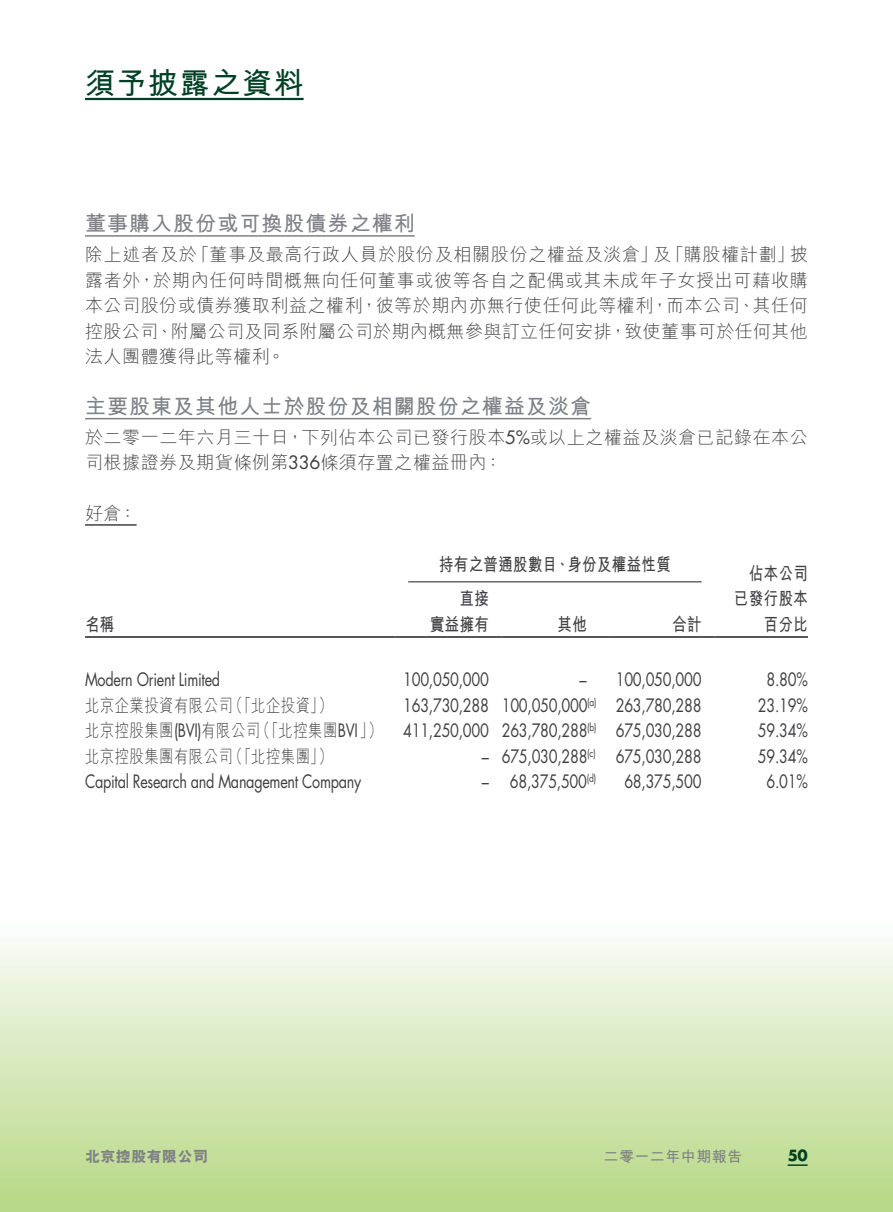
<style>
.page{position:relative;width:893px;height:1212px;background:#fff}
.page>*{position:absolute;margin:0;border:0;box-sizing:border-box;transform-origin:0 0}
.t1{font:700 30px "M Hei HK";letter-spacing:.05em;color:#014024}
.Heading_1{font:700 21px "M Hei HK";letter-spacing:.05em;color:#7f8187}
.Body_Text{font:300 18px/25.5px "M Hei HK";letter-spacing:.03em;color:#414144}
.Body_Text-2{font:18px "Futura Std";letter-spacing:-.02em;color:#414144;scale:.8 1}
.Body_Text-3{font:300 18px "M Hei HK";letter-spacing:.03em;color:#414144;scale:.8 1}
.Body_Text-4{font:700 18px "M Hei HK";letter-spacing:.03em;color:#414144;scale:.8 1}
.Heading_2{font:300 18px "M Hei HK";color:#414144}
.t2{font:700 15px "M Hei HK";letter-spacing:.03em;color:#808285}
.t3{font:800 15px "M Hei HK";letter-spacing:.03em;color:#808285}
.t4{font:700 15px "Futura Std";color:#014024}
.Body_Text-5{font:10.5px "Futura Std";color:#414144;scale:.8 1}
.s1{font-family:"Futura Std";font-weight:400}
</style>
<div class="page">
<svg style="left:1px;top:941px;width:892px;height:271px;background:#d6e8ba"></svg>
<hr style="left:788px;top:1164px;width:20px;height:2px;background:#014024">
<hr style="left:85px;top:98px;width:219px;height:2px;background:#014024">
<svg style="left:0;top:941px;width:1px;height:271px"></svg>
<hr style="left:85px;top:235px;width:330px;height:2px;background:#7f8187">
<hr style="left:85px;top:418px;width:506px;height:1px;background:#7f8187">
<hr style="left:85px;top:524px;width:52px;height:2px;background:#414144">
<hr style="left:408px;top:581px;width:294px;height:1px;background:#231f20">
<hr style="left:85px;top:636px;width:310px;height:2px;background:#231f20">
<hr style="left:395px;top:636px;width:107px;height:2px;background:#231f20">
<hr style="left:502px;top:636px;width:106px;height:2px;background:#231f20">
<hr style="left:608px;top:636px;width:106px;height:2px;background:#231f20">
<hr style="left:714px;top:636px;width:94px;height:2px;background:#231f20">
<h1 class="t1" style="left:85px;top:62px;width:220px">須予披露之資料</h1>
<p class="Heading_1" style="left:85px;top:208px;width:331px">董事購入股份或可換股債券之權利</p>
<p class="Body_Text" style="left:192px;top:241px;width:467px">「董事及最高行政人員於股份及相關股份之權益及淡倉」</p>
<p class="Body_Text" style="left:85px;top:241px;width:724px">除上述者及於<br>露者外，於期內任何時間概無向任何董事或彼等各自之配偶或其未成年子女授出可藉收購本公司股份或債券獲取利益之權利，彼等於期內亦無行使任何此等權利，而本公司、其任何控股公司、附屬公司及同系附屬公司於期內概無參與訂立任何安排，致使董事可於任何其他法人團體獲得此等權利。</p>
<p class="Heading_1" style="left:85px;top:391px;width:508px">主要股東及其他人士於股份及相關股份之權益及淡倉</p>
<p class="Body_Text" style="left:85px;top:424px;width:724px">於二零一二年六月三十日，下列佔本公司已發行股本<span class="s1">5%</span>或以上之權益及淡倉已記錄在本公司根據證券及期貨條例第<span class="s1">336</span>條須存置之權益冊內：</p>
<p class="Heading_2" style="left:85px;top:505px;width:53px">好倉：</p>
<p class="Body_Text" style="left:790px;top:241px;width:19px">披</p>
<p class="Body_Text" style="left:666px;top:241px;width:130px">「購股權計劃」</p>
<p class="Body_Text" style="left:653px;top:241px;width:19px">及</p>
<p class="Body_Text-4" style="left:439px;top:552px;width:291px">持有之普通股數目、身份及權益性質</p>
<p class="Body_Text-4" style="left:749px;top:560px;width:75px">佔本公司</p>
<p class="Body_Text-4" style="left:85px;top:611px;width:38px">名稱</p>
<p class="Body_Text-4" style="left:460px;top:586px;width:38px">直接</p>
<p class="Body_Text-4" style="left:430px;top:611px;width:75px">實益擁有</p>
<p class="Body_Text-4" style="left:558px;top:611px;width:38px">其他</p>
<p class="Body_Text-4" style="left:672px;top:611px;width:38px">合計</p>
<p class="Body_Text-4" style="left:734px;top:586px;width:94px">已發行股本</p>
<p class="Body_Text-4" style="left:764px;top:611px;width:57px">百分比</p>
<p class="Body_Text-2" style="left:85px;top:668px;width:171px">Modern Orient Limited</p>
<p class="Body_Text-2" style="left:403px;top:668px;width:109px">100,050,000</p>
<p class="Body_Text-2" style="left:580px;top:668px;width:10px">–</p>
<p class="Body_Text-2" style="left:616px;top:668px;width:109px">100,050,000</p>
<p class="Body_Text-2" style="left:767px;top:668px;width:53px">8.80%</p>
<p class="Body_Text-3" style="left:228px;top:696px;width:132px">（「北企投資」）</p>
<p class="Body_Text-3" style="left:85px;top:696px;width:186px">北京企業投資有限公司</p>
<p class="Body_Text-2" style="left:403px;top:694px;width:109px">163,730,288</p>
<p class="Body_Text-5" style="left:587px;top:695px;width:13px">(a(</p>
<p class="Body_Text-2" style="left:502px;top:694px;width:109px">100,050,000</p>
<p class="Body_Text-2" style="left:616px;top:694px;width:109px">263,780,288</p>
<p class="Body_Text-2" style="left:758px;top:694px;width:64px">23.19%</p>
<p class="Body_Text-3" style="left:256px;top:722px;width:160px">（「北控集團<span class="s1">BVI</span>」）</p>
<p class="Body_Text-3" style="left:85px;top:722px;width:221px">北京控股集團<span class="s1">(BVI)</span>有限公司</p>
<p class="Body_Text-2" style="left:403px;top:719px;width:109px">411,250,000</p>
<p class="Body_Text-5" style="left:587px;top:721px;width:13px">(b(</p>
<p class="Body_Text-2" style="left:502px;top:719px;width:109px">263,780,288</p>
<p class="Body_Text-2" style="left:616px;top:719px;width:109px">675,030,288</p>
<p class="Body_Text-2" style="left:758px;top:719px;width:64px">59.34%</p>
<p class="Body_Text-3" style="left:228px;top:747px;width:132px">（「北控集團」）</p>
<p class="Body_Text-2" style="left:482px;top:745px;width:10px">–</p>
<p class="Body_Text-3" style="left:85px;top:747px;width:186px">北京控股集團有限公司</p>
<p class="Body_Text-5" style="left:587px;top:746px;width:12px">(c(</p>
<p class="Body_Text-2" style="left:502px;top:745px;width:109px">675,030,288</p>
<p class="Body_Text-2" style="left:616px;top:745px;width:109px">675,030,288</p>
<p class="Body_Text-2" style="left:758px;top:745px;width:64px">59.34%</p>
<p class="Body_Text-2" style="left:85px;top:770px;width:347px">Capital Research and Management Company</p>
<p class="Body_Text-2" style="left:482px;top:770px;width:10px">–</p>
<p class="Body_Text-5" style="left:587px;top:772px;width:13px">(d(</p>
<p class="Body_Text-2" style="left:510px;top:770px;width:98px">68,375,500</p>
<p class="Body_Text-2" style="left:624px;top:770px;width:98px">68,375,500</p>
<p class="Body_Text-2" style="left:767px;top:770px;width:53px">6.01%</p>
<p class="t3" style="left:85px;top:1149px;width:125px">北京控股有限公司</p>
<p class="t2" style="left:604px;top:1145px;width:140px">二零一二年中期報告</p>
<p class="t4" style="left:788px;top:1145px;width:22px">50</p>
</div>
